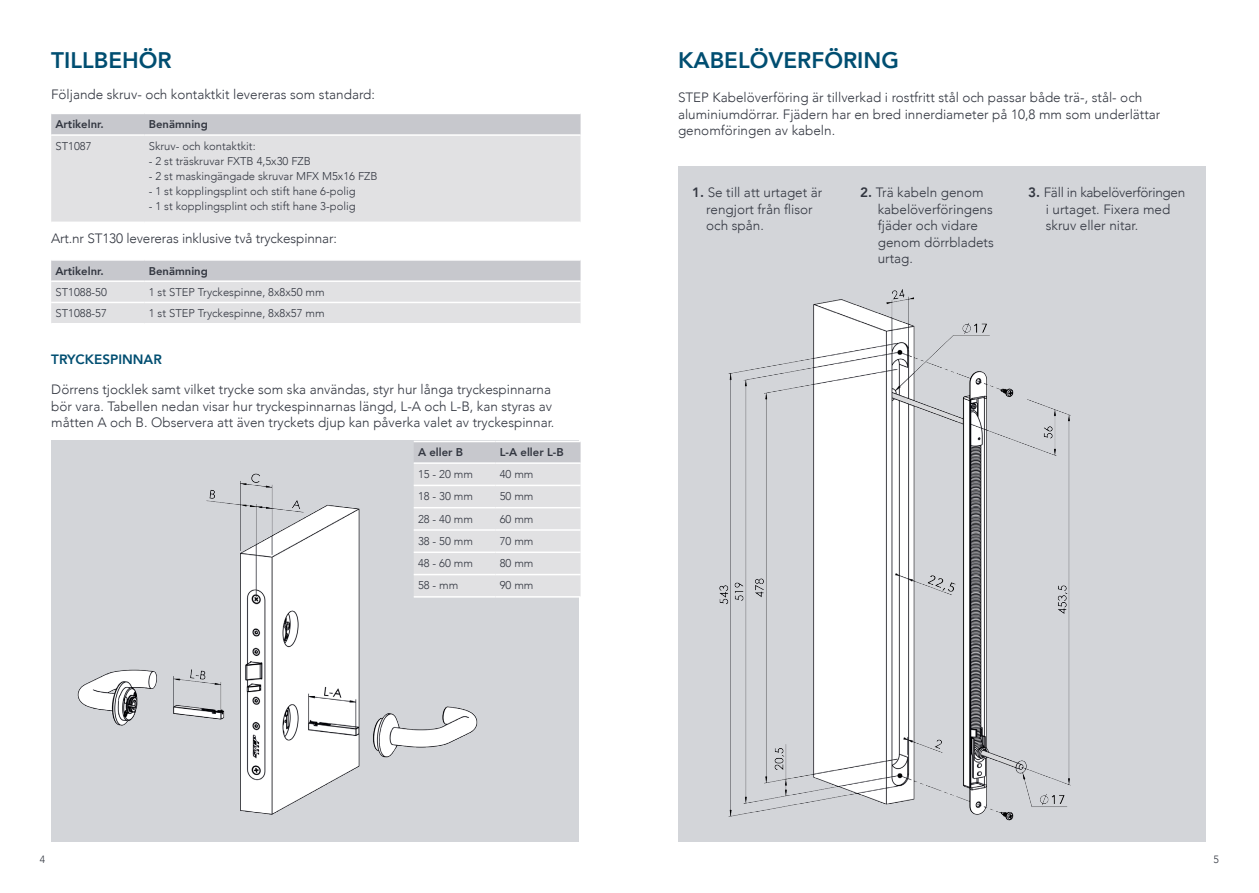
<style>
.page{position:relative;width:1259px;height:893px;background:#fff}
.page>*{position:absolute;margin:0;border:0;box-sizing:border-box;transform-origin:0 0}
.t1{font:800 22.5px "Avenir LT Com";color:#004e71}
.t2{font:300 13.5px/16.5px "Avenir LT Com";color:#323640}
.t3{font:300 13.5px "Avenir LT Com";letter-spacing:-.02em;color:#323640}
.t4{font:800 13.5px "Avenir LT Com";color:#004e71}
.heading_1{font:300 11.25px "Avenir LT Com";color:#323640}
.Tabell_rubrik{font:800 11.25px "Avenir LT Com";color:#323640}
.Tabell_bröd{font:300 11.25px "Avenir LT Com";color:#323640}
.t5{font:300 10.5px "Avenir LT Com";color:#323640}
.s1{font-weight:800}
</style>
<div class="page">
<div style="left:51px;top:441px;width:527px;height:401px;background:#d3d5d9"></div>
<img style="left:77px;top:463px;width:401px;height:352px">
<svg style="left:414px;top:442px;width:166px;height:154px"></svg>
<hr style="left:414px;top:441px;width:81px;height:1px;background:#fff">
<hr style="left:495px;top:441px;width:85px;height:1px;background:#fff">
<hr style="left:414px;top:462px;width:81px;height:2px;background:#fff">
<hr style="left:495px;top:462px;width:85px;height:2px;background:#fff">
<hr style="left:414px;top:485px;width:81px;height:1px;background:#fff">
<hr style="left:495px;top:485px;width:85px;height:1px;background:#fff">
<hr style="left:414px;top:507px;width:81px;height:1px;background:#fff">
<hr style="left:495px;top:507px;width:85px;height:1px;background:#fff">
<hr style="left:414px;top:529px;width:81px;height:2px;background:#fff">
<hr style="left:495px;top:529px;width:85px;height:2px;background:#fff">
<hr style="left:414px;top:551px;width:81px;height:2px;background:#fff">
<hr style="left:495px;top:551px;width:85px;height:2px;background:#fff">
<hr style="left:414px;top:574px;width:81px;height:1px;background:#fff">
<hr style="left:495px;top:574px;width:85px;height:1px;background:#fff">
<hr style="left:414px;top:596px;width:81px;height:2px;background:#fff">
<hr style="left:495px;top:596px;width:85px;height:2px;background:#fff">
<div style="left:51px;top:114px;width:529px;height:20px;background:#c7c8cd"></div>
<div style="left:51px;top:136px;width:529px;height:86px;background:#e1e1e3"></div>
<svg style="left:51px;top:261px;width:529px;height:62px"></svg>
<hr style="left:51px;top:302px;width:94px;height:1px;background:#fff">
<hr style="left:145px;top:302px;width:435px;height:1px;background:#fff">
<hr style="left:51px;top:280px;width:94px;height:2px;background:#fff">
<hr style="left:145px;top:280px;width:435px;height:2px;background:#fff">
<div style="left:678px;top:167px;width:527px;height:675px;background:#d3d5d9"></div>
<img style="left:719px;top:289px;width:352px;height:532px">
<p class="t1" style="left:51px;top:47px;width:122px">TILLBEHÖR</p>
<p class="t2" style="left:51px;top:86px;width:325px">Följande skruv- och kontaktkit levereras som standard:</p>
<p class="Tabell_rubrik" style="left:55px;top:118px;width:50px">Artikelnr.</p>
<p class="Tabell_rubrik" style="left:149px;top:118px;width:60px">Benämning</p>
<p class="heading_1" style="left:55px;top:139px;width:38px">ST1087</p>
<p class="heading_1" style="left:149px;top:139px;width:108px">Skruv- och kontaktkit:</p>
<p class="heading_1" style="left:149px;top:154px;width:164px">- 2 st träskruvar FXTB 4,5x30 FZB</p>
<p class="heading_1" style="left:149px;top:169px;width:230px">- 2 st maskingängade skruvar MFX M5x16 FZB</p>
<p class="heading_1" style="left:149px;top:184px;width:208px">- 1 st kopplingsplint och stift hane 6-polig</p>
<p class="heading_1" style="left:149px;top:199px;width:208px">- 1 st kopplingsplint och stift hane 3-polig</p>
<p class="t2" style="left:51px;top:230px;width:287px">Art.nr ST130 levereras inklusive två tryckespinnar:</p>
<p class="Tabell_rubrik" style="left:55px;top:264px;width:50px">Artikelnr.</p>
<p class="Tabell_rubrik" style="left:149px;top:264px;width:60px">Benämning</p>
<p class="heading_1" style="left:55px;top:286px;width:53px">ST1088-50</p>
<p class="heading_1" style="left:149px;top:286px;width:177px">1 st STEP Tryckespinne, 8x8x50 mm</p>
<p class="heading_1" style="left:55px;top:307px;width:53px">ST1088-57</p>
<p class="heading_1" style="left:149px;top:307px;width:177px">1 st STEP Tryckespinne, 8x8x57 mm</p>
<p class="t4" style="left:51px;top:351px;width:112px">TRYCKESPINNAR</p>
<p class="t2" style="left:51px;top:381px;width:504px">Dörrens tjocklek samt vilket trycke som ska användas, styr hur långa tryckespinnarna bör vara. Tabellen nedan visar hur tryckespinnarnas längd, L-A och L-B, kan styras av måtten A och B. Observera att även tryckets djup kan påverka valet av tryckespinnar.</p>
<p class="Tabell_rubrik" style="left:418px;top:446px;width:47px">A eller B</p>
<p class="Tabell_rubrik" style="left:500px;top:446px;width:65px">L-A eller L-B</p>
<p class="heading_1" style="left:418px;top:467px;width:57px">15 - 20 mm</p>
<p class="heading_1" style="left:500px;top:467px;width:35px">40 mm</p>
<p class="heading_1" style="left:418px;top:490px;width:57px">18 - 30 mm</p>
<p class="heading_1" style="left:500px;top:490px;width:35px">50 mm</p>
<p class="heading_1" style="left:418px;top:512px;width:57px">28 - 40 mm</p>
<p class="heading_1" style="left:500px;top:512px;width:35px">60 mm</p>
<p class="Tabell_bröd" style="left:418px;top:534px;width:57px">38 - 50 mm</p>
<p class="heading_1" style="left:500px;top:534px;width:35px">70 mm</p>
<p class="Tabell_bröd" style="left:418px;top:557px;width:57px">48 - 60 mm</p>
<p class="heading_1" style="left:500px;top:557px;width:35px">80 mm</p>
<p class="Tabell_bröd" style="left:418px;top:579px;width:42px">58 - mm</p>
<p class="heading_1" style="left:500px;top:579px;width:35px">90 mm</p>
<p class="t5" style="left:40px;top:853px;width:7px">4</p>
<p class="t1" style="left:678px;top:47px;width:222px">KABELÖVERFÖRING</p>
<p class="t2" style="left:678px;top:89px;width:484px">STEP Kabelöverföring är tillverkad i rostfritt stål och passar både trä-, stål- och aluminiumdörrar. Fjädern har en bred innerdiameter på 10,8 mm som underlättar genomföringen av kabeln.</p>
<p class="t2" style="left:692px;top:184px;width:132px"><span class="s1">1.</span> Se till att urtaget är</p>
<p class="t2" style="left:706px;top:201px;width:108px">rengjort från flisor</p>
<p class="t2" style="left:706px;top:217px;width:59px">och spån.</p>
<p class="t2" style="left:860px;top:184px;width:125px"><span class="s1">2.</span> Trä kabeln genom</p>
<p class="t2" style="left:878px;top:201px;width:117px">kabelöverföringens</p>
<p class="t2" style="left:878px;top:217px;width:102px">fjäder och vidare</p>
<p class="t2" style="left:878px;top:234px;width:118px">genom dörrbladets</p>
<p class="t2" style="left:878px;top:250px;width:37px">urtag.</p>
<p class="t3" style="left:1028px;top:185px;width:159px"><span class="s1">3.</span> Fäll in kabelöverföringen</p>
<p class="t2" style="left:1045px;top:201px;width:126px">i urtaget. Fixera med</p>
<p class="t2" style="left:1045px;top:217px;width:94px">skruv eller nitar.</p>
<p class="t5" style="left:1213px;top:853px;width:7px">5</p>
</div>
